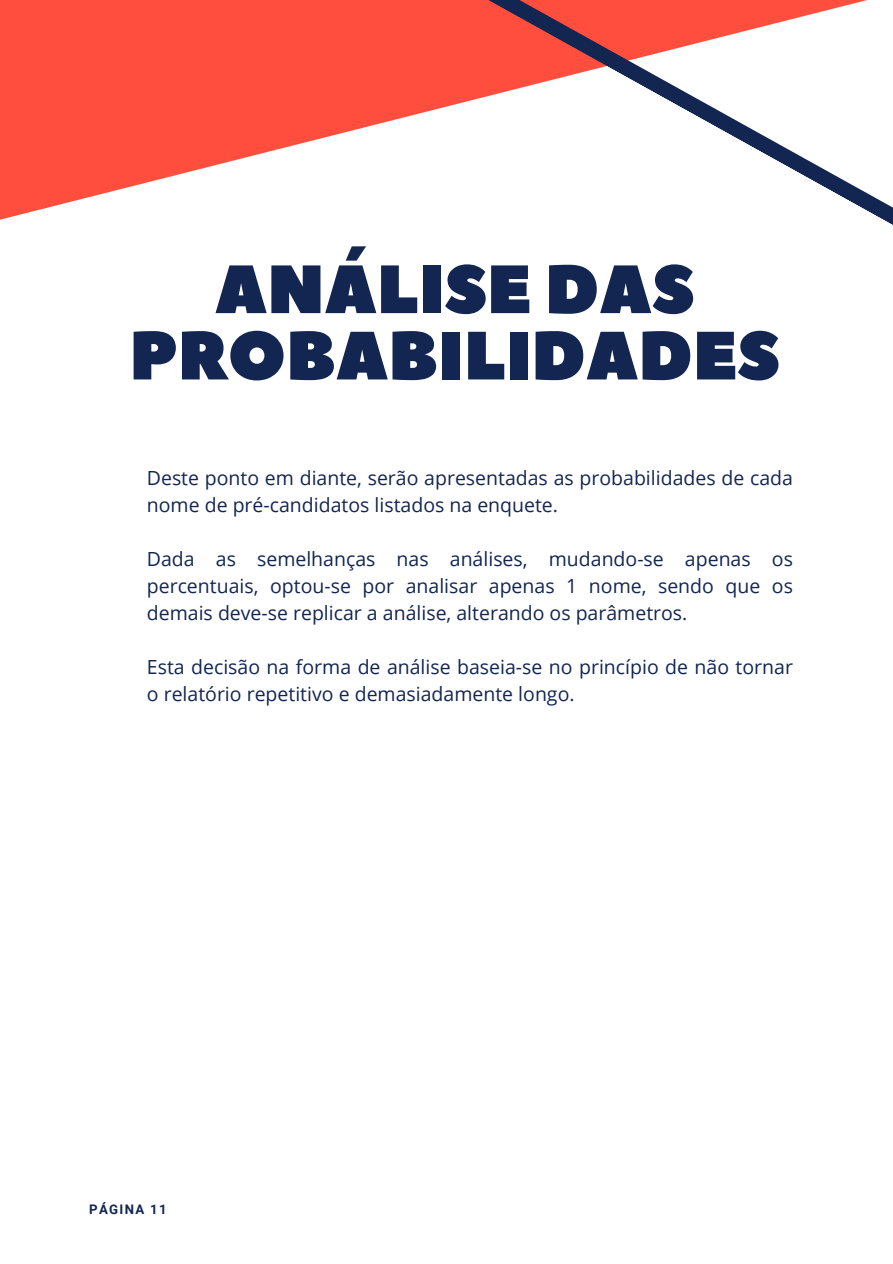
<style>
.page{position:relative;width:893px;height:1264px;background:#fff}
.page>*{position:absolute;margin:0;border:0;box-sizing:border-box;transform-origin:0 0}
.t1{font:68.1px/66.3px "Peace Sans";color:#132652;text-align:center}
.t2{font:19.5px/27px "Open Sans";color:#132652}
.t3{font:700 13.2px "Roboto";letter-spacing:.1em;color:#132652}
</style>
<div class="page">
<svg style="left:0;top:0;width:458px;height:220px;fill:#ff4e3e"></svg>
<svg style="left:458px;top:0;width:434px;height:225px"></svg>
<p class="t1" style="left:129px;top:258px;width:651px">ANÁLISE DAS<br>PROBABILIDADES</p>
<p class="t2" style="left:147px;top:464px;width:647px">Deste ponto em diante, serão apresentadas as probabilidades de cada nome de pré-candidatos listados na enquete.</p>
<p class="t2" style="left:147px;top:545px;width:647px;text-align:justify">Dada as semelhanças nas análises, mudando-se apenas os percentuais, optou-se por analisar apenas 1 nome, sendo que os demais deve-se replicar a análise, alterando os parâmetros.</p>
<p class="t2" style="left:147px;top:652px;width:647px">Esta decisão na forma de análise baseia-se no princípio de não tornar o relatório repetitivo e demasiadamente longo.</p>
<p class="t3" style="left:89px;top:1201px;width:79px">PÁGINA 11</p>
</div>
